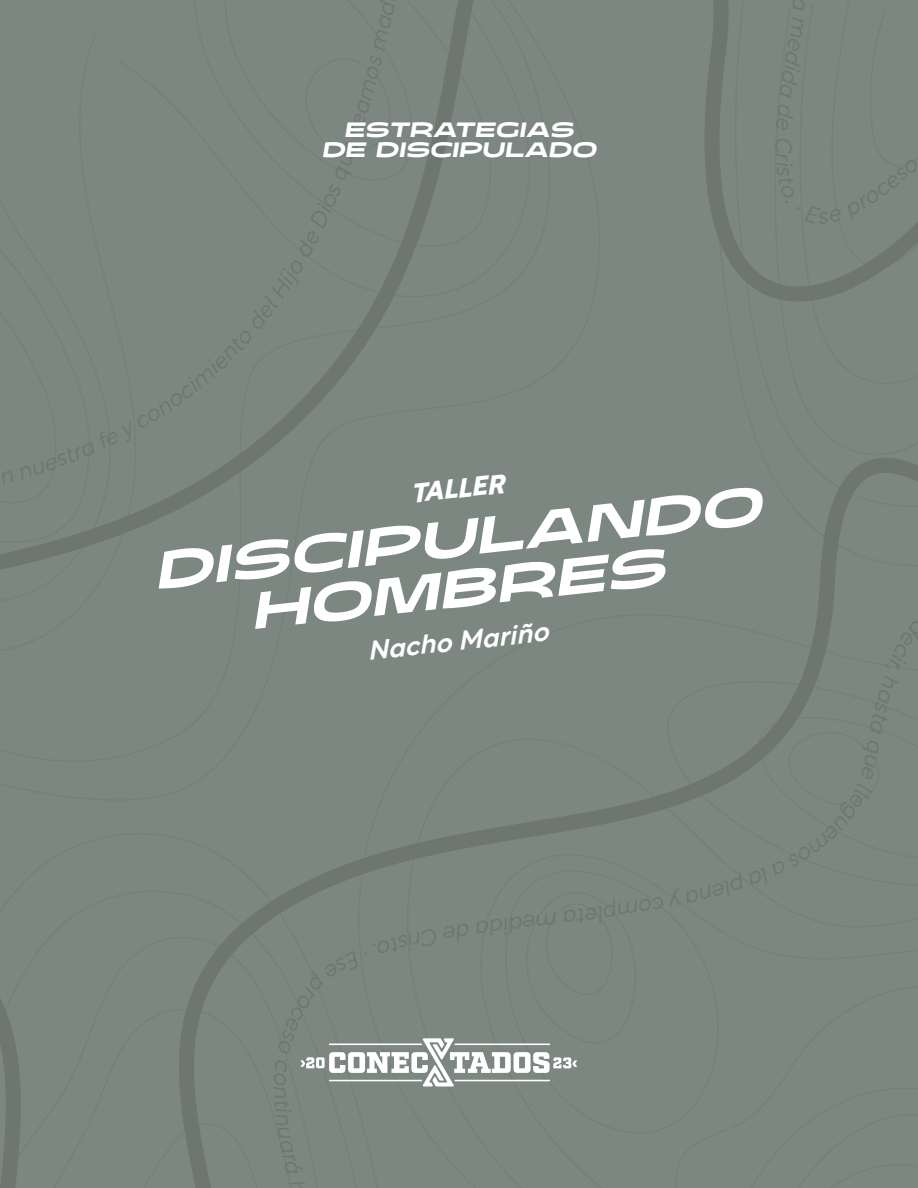
<style>
.page{position:relative;width:918px;height:1188px;background:#7b8780}
.page>*{position:absolute;margin:0;border:0;box-sizing:border-box;transform-origin:0 0}
.t1{font:italic 700 51.15px/50.4px "Taruno Wide";color:#fff;text-align:center}
.t2{font:italic 500 26.25px "Rotunda";color:#fff}
.t3{font:italic 800 26.25px "Rotunda";color:#fff}
.t4{font:italic 700 20.7px/20.5px "Taruno Wide";color:#fff;text-align:center}
</style>
<div class="page">
<svg style="left:300px;top:891px;width:337px;height:195px;background:#838e88"></svg>
<div style="left:224px;top:0;width:189px;height:181px;background:#7b8780"></div>
<p class="t4" style="left:322px;top:120px;width:276px">ESTRATEGIAS<br>DE DISCIPULADO</p>
<p class="t3" style="left:409px;top:471px;width:95px;rotate:-6deg">TALLER</p>
<h1 class="t1" style="left:151px;top:546px;width:612px;rotate:-6deg">DISCIPULANDO<br>HOMBRES</h1>
<p class="t2" style="left:365px;top:628px;width:183px;rotate:-6deg">Nacho Mariño</p>
</div>
